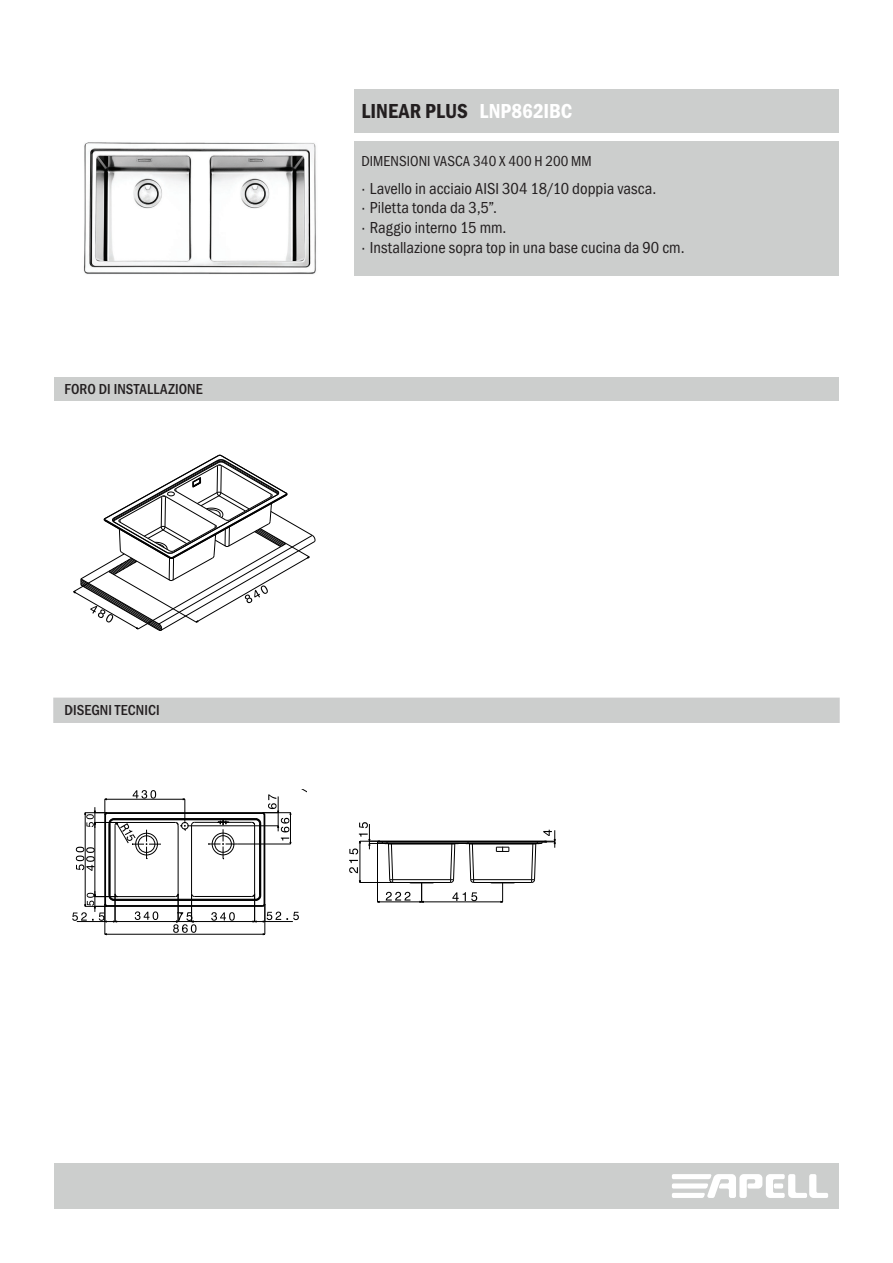
<style>
.page{position:relative;width:893px;height:1263px;background:#fff}
.page>*{position:absolute;margin:0;border:0;box-sizing:border-box;transform-origin:0 0}
.t1{font:21px "Franklin Gothic URW Con Dem";color:#231f20}
.t2{font:16.5px "Franklin Gothic URW Cond";color:#231f20}
.Subhead{font:500 15px "Franklin Gothic URW Cond";letter-spacing:.01em;color:#231f20}
.Subhead-2{font:15px "Franklin Gothic URW Cond";letter-spacing:.005em;color:#231f20}
.s1{color:#fff}
</style>
<div class="page">
<div style="left:354px;top:141px;width:485px;height:134px;background:#cccecd"></div>
<div style="left:53px;top:698px;width:787px;height:25px;background:#cccecd"></div>
<div style="left:54px;top:377px;width:785px;height:23px;background:#cccecd"></div>
<div style="left:54px;top:1163px;width:785px;height:46px;background:#cccecd"></div>
<div style="left:354px;top:89px;width:485px;height:44px;background:#cccecd"></div>
<svg style="left:672px;top:1174px;width:156px;height:24px"></svg>
<img style="left:83px;top:142px;width:233px;height:133px">
<svg style="left:73px;top:455px;width:243px;height:176px"></svg>
<hr style="left:189px;top:825px;width:89px;height:1px;background:#000">
<hr style="left:238px;top:844px;width:52px;height:1px;background:#000">
<hr style="left:105px;top:904px;width:1px;height:30px;background:#000">
<hr style="left:265px;top:904px;width:1px;height:30px;background:#000">
<hr style="left:259px;top:823px;width:1px;height:72px;background:#000">
<hr style="left:110px;top:823px;width:1px;height:72px;background:#000">
<hr style="left:178px;top:825px;width:1px;height:69px;background:#000">
<hr style="left:118px;top:896px;width:57px;height:1px;background:#000">
<hr style="left:115px;top:825px;width:1px;height:69px;background:#000">
<hr style="left:118px;top:822px;width:57px;height:1px;background:#000">
<hr style="left:114px;top:899px;width:142px;height:1px;background:#000">
<hr style="left:114px;top:819px;width:142px;height:1px;background:#000">
<hr style="left:264px;top:815px;width:1px;height:89px;background:#000">
<hr style="left:107px;top:905px;width:155px;height:1px;background:#000">
<hr style="left:107px;top:813px;width:155px;height:1px;background:#000">
<hr style="left:260px;top:823px;width:1px;height:72px;background:#000">
<hr style="left:114px;top:900px;width:142px;height:1px;background:#000">
<hr style="left:109px;top:823px;width:1px;height:72px;background:#000">
<hr style="left:114px;top:818px;width:142px;height:1px;background:#000">
<hr style="left:107px;top:906px;width:155px;height:1px;background:#000">
<hr style="left:265px;top:815px;width:1px;height:89px;background:#000">
<hr style="left:105px;top:815px;width:1px;height:89px;background:#000">
<hr style="left:107px;top:812px;width:155px;height:1px;background:#000">
<hr style="left:254px;top:825px;width:1px;height:69px;background:#000">
<hr style="left:194px;top:896px;width:58px;height:1px;background:#000">
<hr style="left:191px;top:825px;width:1px;height:69px;background:#000">
<hr style="left:194px;top:822px;width:58px;height:1px;background:#000">
<svg style="left:208px;top:820px;width:30px;height:39px"></svg>
<svg style="left:175px;top:798px;width:20px;height:33px"></svg>
<hr style="left:105px;top:799px;width:80px;height:1px;background:#000">
<svg style="left:135px;top:911px;width:23px;height:9px"></svg>
<hr style="left:115px;top:921px;width:63px;height:1px;background:#000">
<svg style="left:211px;top:912px;width:24px;height:9px"></svg>
<hr style="left:192px;top:921px;width:63px;height:1px;background:#000">
<svg style="left:251px;top:893px;width:48px;height:28px"></svg>
<hr style="left:255px;top:921px;width:38px;height:1px;background:#000">
<svg style="left:173px;top:893px;width:24px;height:40px"></svg>
<hr style="left:105px;top:934px;width:160px;height:1px;background:#000">
<hr style="left:95px;top:822px;width:1px;height:74px;background:#000">
<hr style="left:85px;top:813px;width:1px;height:93px;background:#000">
<svg style="left:76px;top:790px;width:85px;height:81px"></svg>
<svg style="left:251px;top:789px;width:55px;height:56px"></svg>
<svg style="left:72px;top:891px;width:46px;height:31px"></svg>
<hr style="left:380px;top:841px;width:164px;height:1px;background:#000">
<hr style="left:393px;top:879px;width:58px;height:1px;background:#000">
<hr style="left:391px;top:843px;width:61px;height:1px;background:#000">
<hr style="left:391px;top:844px;width:61px;height:1px;background:#000">
<hr style="left:393px;top:882px;width:58px;height:1px;background:#000">
<hr style="left:474px;top:879px;width:58px;height:1px;background:#000">
<hr style="left:472px;top:843px;width:61px;height:1px;background:#000">
<hr style="left:472px;top:844px;width:61px;height:1px;background:#000">
<hr style="left:474px;top:882px;width:58px;height:1px;background:#000">
<svg style="left:450px;top:842px;width:24px;height:41px"></svg>
<svg style="left:496px;top:847px;width:14px;height:5px"></svg>
<svg style="left:452px;top:892px;width:25px;height:9px"></svg>
<svg style="left:490px;top:883px;width:25px;height:20px"></svg>
<hr style="left:422px;top:901px;width:81px;height:1px;background:#000">
<svg style="left:531px;top:830px;width:25px;height:53px"></svg>
<svg style="left:349px;top:822px;width:85px;height:81px"></svg>
<p class="Subhead" style="left:65px;top:378px;width:140px">FORO DI INSTALLAZIONE</p>
<p class="Subhead" style="left:65px;top:699px;width:97px">DISEGNI TECNICI</p>
<p class="t1" style="left:361px;top:97px;width:212px">LINEAR PLUS <span class="s1">LNP862IBC</span></p>
<p class="Subhead-2" style="left:361px;top:150px;width:232px">DIMENSIONI VASCA 340 X 400 H 200 MM</p>
<p class="t2" style="left:361px;top:176px;width:296px">· Lavello in acciaio AISI 304 18/10 doppia vasca.</p>
<p class="t2" style="left:361px;top:196px;width:137px">· Piletta tonda da 3,5”.</p>
<p class="t2" style="left:361px;top:216px;width:147px">· Raggio interno 15 mm.</p>
<p class="t2" style="left:361px;top:236px;width:325px">· Installazione sopra top in una base cucina da 90 cm.</p>
</div>
